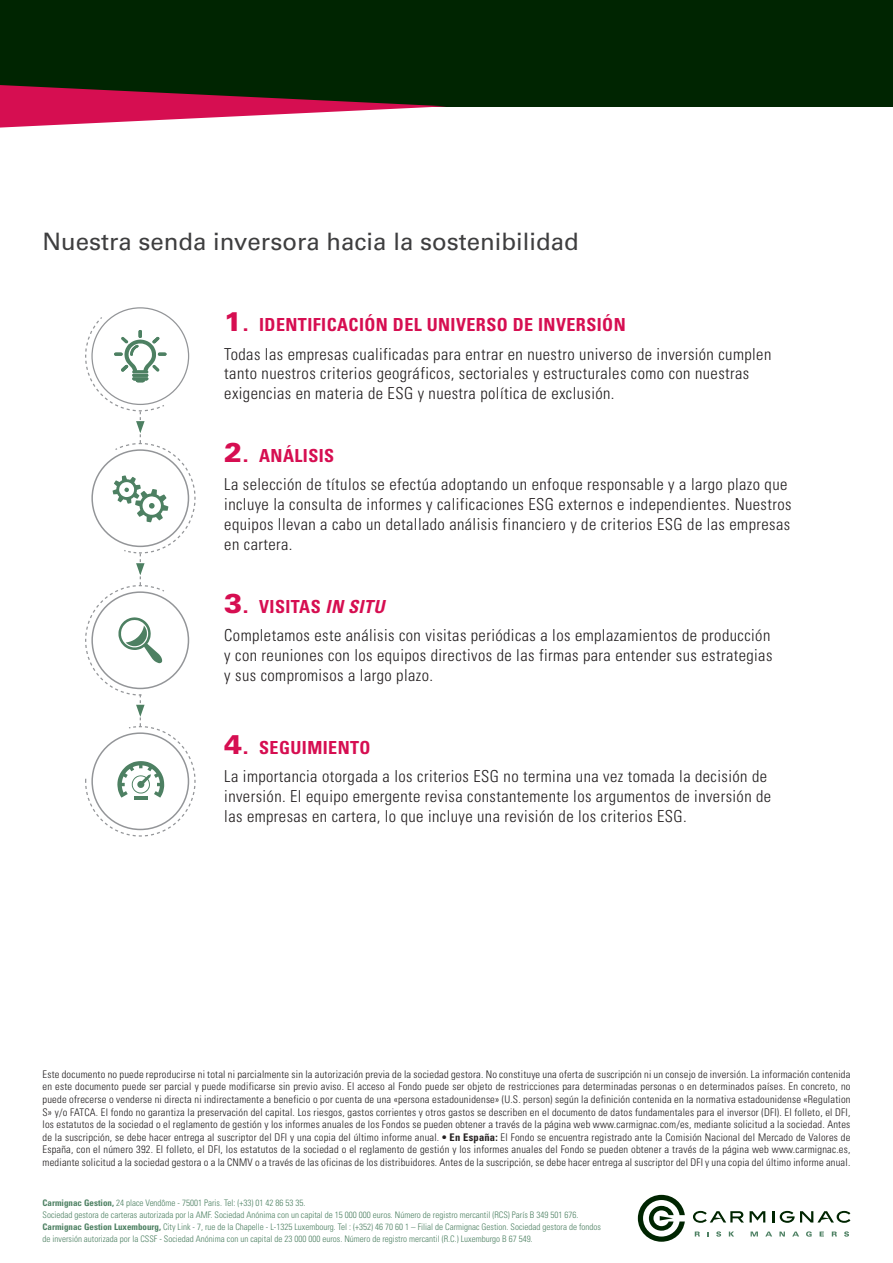
<style>
.page{position:relative;width:893px;height:1263px;background:#fff}
.page>*{position:absolute;margin:0;border:0;box-sizing:border-box;transform-origin:0 0}
.t1{font:24px "Univers LT Std";color:#3e3e3f}
.t2{font:700 condensed 18px "Univers LT Std";letter-spacing:.025em;color:#d60e51}
.t3{font:300 condensed 16.5px/19.8px "Univers LT Std";letter-spacing:.025em;color:#231f20}
.t4{font:300 condensed 10.5px/12.6px "Univers LT Std";letter-spacing:.02em;color:#231f20;text-align:justify}
.t5{font:300 condensed 9px/12px "Univers LT Std";color:#4d8062}
.s1{font-weight:900;font-stretch:normal;font-size:27px}
.s2{font-weight:900;font-stretch:normal}
.s3{font-style:italic}
.s4{font-weight:700}
</style>
<div class="page">
<div style="left:0;top:0;width:893px;height:106px;background:#002501"></div>
<svg style="left:0;top:85px;width:446px;height:43px"></svg>
<svg style="left:695px;top:1231px;width:5px;height:5px"></svg>
<svg style="left:716px;top:1231px;width:5px;height:5px"></svg>
<svg style="left:729px;top:1231px;width:5px;height:5px"></svg>
<svg style="left:751px;top:1231px;width:7px;height:5px"></svg>
<svg style="left:765px;top:1231px;width:7px;height:5px"></svg>
<svg style="left:779px;top:1231px;width:6px;height:5px"></svg>
<svg style="left:792px;top:1231px;width:7px;height:5px"></svg>
<svg style="left:806px;top:1231px;width:6px;height:5px"></svg>
<svg style="left:820px;top:1231px;width:4px;height:5px"></svg>
<svg style="left:832px;top:1231px;width:5px;height:5px"></svg>
<svg style="left:844px;top:1231px;width:5px;height:5px"></svg>
<svg style="left:638px;top:1195px;width:47px;height:47px"></svg>
<svg style="left:750px;top:1211px;width:15px;height:11px"></svg>
<svg style="left:772px;top:1211px;width:2px;height:11px"></svg>
<svg style="left:693px;top:1211px;width:51px;height:12px"></svg>
<svg style="left:780px;top:1211px;width:70px;height:12px"></svg>
<svg style="left:85px;top:316px;width:111px;height:521px"></svg>
<p class="t1" style="left:43px;top:227px;width:538px">Nuestra senda inversora hacia la sostenibilidad</p>
<p class="t2" style="left:224px;top:314px;width:403px"><span class="s1">1</span><span class="s2">.</span> IDENTIFICACIÓN DEL UNIVERSO DE INVERSIÓN</p>
<p class="t3" style="left:224px;top:344px;width:548px">Todas las empresas cualificadas para entrar en nuestro universo de inversión cumplen tanto nuestros criterios geográficos, sectoriales y estructurales como con nuestras exigencias en materia de ESG y nuestra política de exclusión.</p>
<p class="t2" style="left:224px;top:445px;width:111px"><span class="s1">2</span><span class="s2">.</span> ANÁLISIS</p>
<p class="t3" style="left:224px;top:475px;width:569px">La selección de títulos se efectúa adoptando un enfoque responsable y a largo plazo que incluye la consulta de informes y calificaciones ESG externos e independientes. Nuestros equipos llevan a cabo un detallado análisis financiero y de criterios ESG de las empresas en cartera.</p>
<p class="t2" style="left:224px;top:595px;width:162px"><span class="s1">3</span><span class="s2">.</span> VISITAS <span class="s3">IN SITU</span></p>
<p class="t3" style="left:224px;top:625px;width:550px">Completamos este análisis con visitas periódicas a los emplazamientos de producción y con reuniones con los equipos directivos de las firmas para entender sus estrategias y sus compromisos a largo plazo.</p>
<p class="t2" style="left:224px;top:736px;width:148px"><span class="s1">4</span><span class="s2">.</span> SEGUIMIENTO</p>
<p class="t3" style="left:224px;top:766px;width:548px">La importancia otorgada a los criterios ESG no termina una vez tomada la decisión de inversión. El equipo emergente revisa constantemente los argumentos de inversión de las empresas en cartera, lo que incluye una revisión de los criterios ESG.</p>
<p class="t4" style="left:43px;top:1068px;width:809px">Este documento no puede reproducirse ni total ni parcialmente sin la autorización previa de la sociedad gestora. No constituye una oferta de suscripción ni un consejo de inversión. La información contenida en este documento puede ser parcial y puede modificarse sin previo aviso. El acceso al Fondo puede ser objeto de restricciones para determinadas personas o en determinados países. En concreto, no puede ofrecerse o venderse ni directa ni indirectamente a beneficio o por cuenta de una «persona estadounidense» (U.S. person) según la definición contenida en la normativa estadounidense «Regulation S» y/o FATCA. El fondo no garantiza la preservación del capital. Los riesgos, gastos corrientes y otros gastos se describen en el documento de datos fundamentales para el inversor (DFI). El folleto, el DFI, los estatutos de la sociedad o el reglamento de gestión y los informes anuales de los Fondos se pueden obtener a través de la página web www.carmignac.com/es, mediante solicitud a la sociedad. Antes de la suscripción, se debe hacer entrega al suscriptor del DFI y una copia del último informe anual. <span class="s4">• En España:</span> El Fondo se encuentra registrado ante la Comisión Nacional del Mercado de Valores de España, con el número 392. El folleto, el DFI, los estatutos de la sociedad o el reglamento de gestión y los informes anuales del Fondo se pueden obtener a través de la página web www.carmignac.es, mediante solicitud a la sociedad gestora o a la CNMV o a través de las oficinas de los distribuidores. Antes de la suscripción, se debe hacer entrega al suscriptor del DFI y una copia del último informe anual.</p>
<p class="t5" style="left:43px;top:1196px;width:264px"><span class="s4">Carmignac Gestion,</span> 24 place Vendôme - 75001 Paris. Tel: (+33) 01 42 86 53 35.</p>
<p class="t5" style="left:43px;top:1208px;width:537px">Sociedad gestora de carteras autorizada por la AMF. Sociedad Anónima con un capital de 15 000 000 euros. Número de registro mercantil (RCS) París B 349 501 676.</p>
<p class="t5" style="left:43px;top:1220px;width:560px"><span class="s4">Carmignac Gestion Luxembourg,</span> City Link - 7, rue de la Chapelle - L-1325 Luxembourg. Tel : (+352) 46 70 60 1 – Filial de Carmignac Gestion. Sociedad gestora de fondos de inversión autorizada por la CSSF - Sociedad Anónima con un capital de 23 000 000 euros. Número de registro mercantil (R.C.) Luxemburgo B 67 549.</p>
</div>
